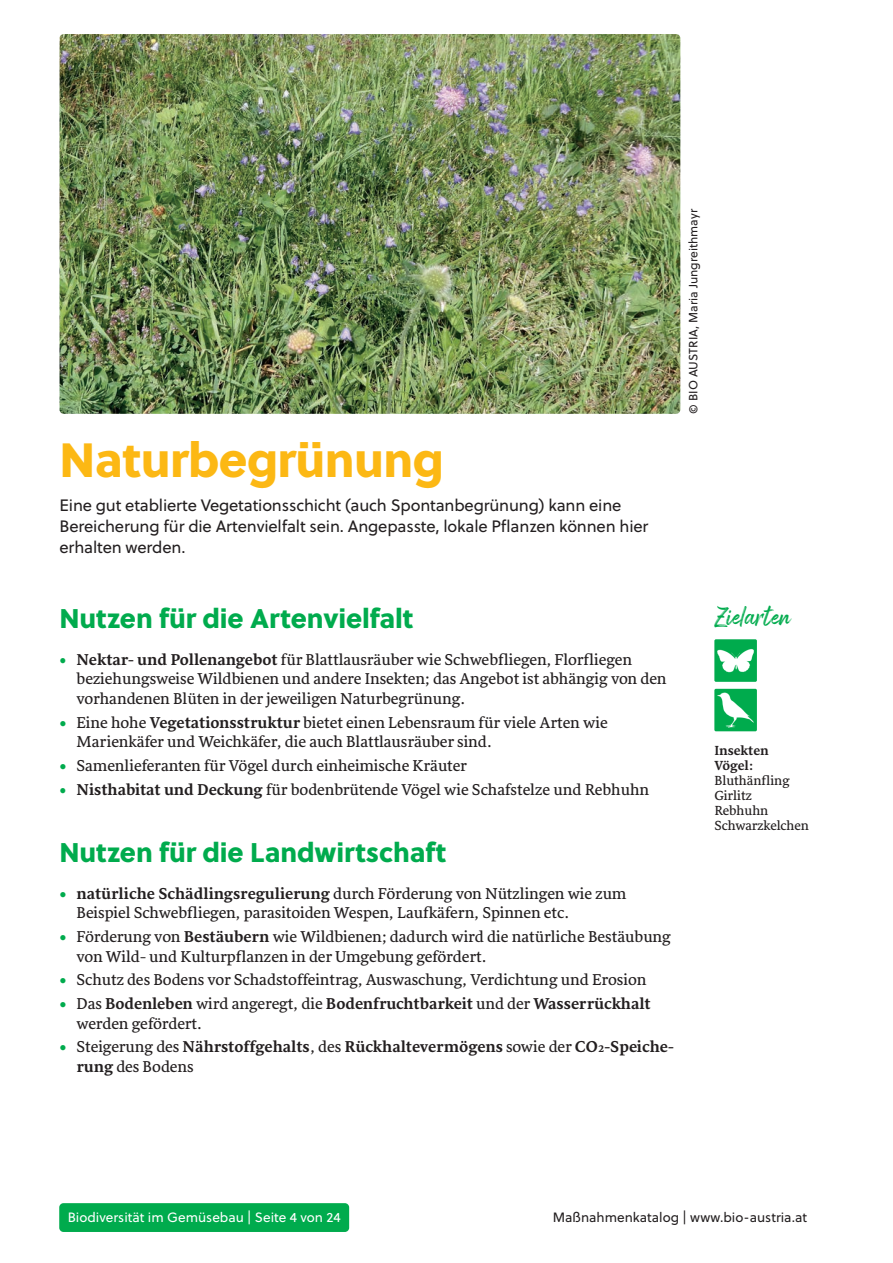
<style>
.page{position:relative;width:893px;height:1263px;background:#fff}
.page>*{position:absolute;margin:0;border:0;box-sizing:border-box;transform-origin:0 0}
.t1{font:48px "Soleil Xb";letter-spacing:-.01em;color:#fcb814}
.t2{font:27px "Soleil Xb";letter-spacing:-.005em;color:#00ab4d}
.t3{font:24px "Arsilon";color:#00ab4d}
.t4{font:16.5px/21px "Soleil";letter-spacing:-.01em;color:#231f20}
.t5{font:16.2px/19.5px "Sirba";color:#231f20}
.t6{font:700 16.2px/19.5px "Sirba";color:#231f20}
.t7{font:13.5px/15px "Sirba";color:#231f20}
.t8{font:13.5px "Soleil";color:#fff}
.t9{font:13.5px "Soleil";color:#231f20}
.t10{font:700 13.5px/15px "Sirba";letter-spacing:-.005em;color:#231f20}
.t11{font:12px "Soleil";color:#231f20}
.s1{font-weight:700;color:#00ab4d}
.s2{font-weight:700}
.s3{color:#00ab4d}
.s4{font-weight:400;color:#00ab4d}
.s5{font-weight:400}
</style>
<div class="page">
<div style="left:59px;top:1203px;width:290px;height:29px;background:#00ab4d;border-radius:4px"></div>
<img style="left:60px;top:34px;width:620px;height:380px">
<img style="left:714px;top:639px;width:43px;height:43px">
<img style="left:714px;top:689px;width:43px;height:42px">
<h1 class="t1" style="left:60px;top:428px;width:386px">Naturbegrünung</h1>
<p class="t4" style="left:60px;top:495px;width:590px">Eine gut etablierte Vegetationsschicht (auch Spontanbegrünung) kann eine<br>Bereicherung für die Artenvielfalt sein. Angepasste, lokale Pflanzen können hier erhalten werden.</p>
<p class="t11" style="left:686px;top:414px;width:206px;rotate:-90deg">© BIO AUSTRIA, Maria Jungreithmayr</p>
<h2 class="t2" style="left:60px;top:601px;width:355px">Nutzen für die Artenvielfalt</h2>
<p class="t5" style="left:77px;top:650px;width:591px;text-indent:-17px"><span class="s1">•</span> <span class="s2">Nektar- und Pollenangebot</span> für Blattlausräuber wie Schwebfliegen, Florfliegen beziehungsweise Wildbienen und andere Insekten; das Angebot ist abhängig von den vorhandenen Blüten in der jeweiligen Naturbegrünung.</p>
<p class="t5" style="left:77px;top:713px;width:533px;text-indent:-17px"><span class="s3">•</span> Eine hohe <span class="s2">Vegetationsstruktur</span> bietet einen Lebensraum für viele Arten wie<br>Marienkäfer und Weichkäfer, die auch Blattlausräuber sind.</p>
<p class="t5" style="left:60px;top:756px;width:409px"><span class="s3">•</span> Samenlieferanten für Vögel durch einheimische Kräuter</p>
<p class="t5" style="left:60px;top:780px;width:591px"><span class="s1">•</span> <span class="s2">Nisthabitat und Deckung</span> für bodenbrütende Vögel wie Schafstelze und Rebhuhn</p>
<h2 class="t2" style="left:60px;top:835px;width:388px">Nutzen für die Landwirtschaft</h2>
<p class="t5" style="left:77px;top:884px;width:551px;text-indent:-17px"><span class="s3">•</span> <span class="s2">natürliche Schädlingsregulierung</span> durch Förderung von Nützlingen wie zum<br>Beispiel Schwebfliegen, parasitoiden Wespen, Laufkäfern, Spinnen etc.</p>
<p class="t5" style="left:77px;top:927px;width:596px;text-indent:-17px"><span class="s3">•</span> Förderung von <span class="s2">Bestäubern</span> wie Wildbienen; dadurch wird die natürliche Bestäubung von Wild- und Kulturpflanzen in der Umgebung gefördert.</p>
<p class="t5" style="left:60px;top:971px;width:588px"><span class="s3">•</span> Schutz des Bodens vor Schadstoffeintrag, Auswaschung, Verdichtung und Erosion</p>
<p class="t6" style="left:77px;top:994px;width:576px;text-indent:-17px"><span class="s4">•</span> <span class="s5">Das</span> Bodenleben <span class="s5">wird angeregt, die</span> Bodenfruchtbarkeit <span class="s5">und der</span> Wasserrückhalt <span class="s5">werden gefördert.</span></p>
<p class="t6" style="left:77px;top:1037px;width:599px;text-indent:-17px"><span class="s4">•</span> <span class="s5">Steigerung des</span> Nährstoffgehalts<span class="s5">, des</span> Rückhaltevermögens <span class="s5">sowie der</span> CO2-Speiche&shy;rung <span class="s5">des Bodens</span></p>
<h3 class="t3" style="left:714px;top:601px;width:78px">Zielarten</h3>
<p class="t10" style="left:714px;top:743px;width:56px">Insekten<br>Vögel:</p>
<p class="t7" style="left:714px;top:773px;width:96px">Bluthänfling<br>Girlitz<br>Rebhuhn<br>Schwarzkelchen</p>
<p class="t8" style="left:68px;top:1208px;width:274px">Biodiversität im Gemüsebau | Seite 4 von 24</p>
<p class="t9" style="left:553px;top:1208px;width:256px">Maßnahmenkatalog | www.bio-austria.at</p>
</div>
